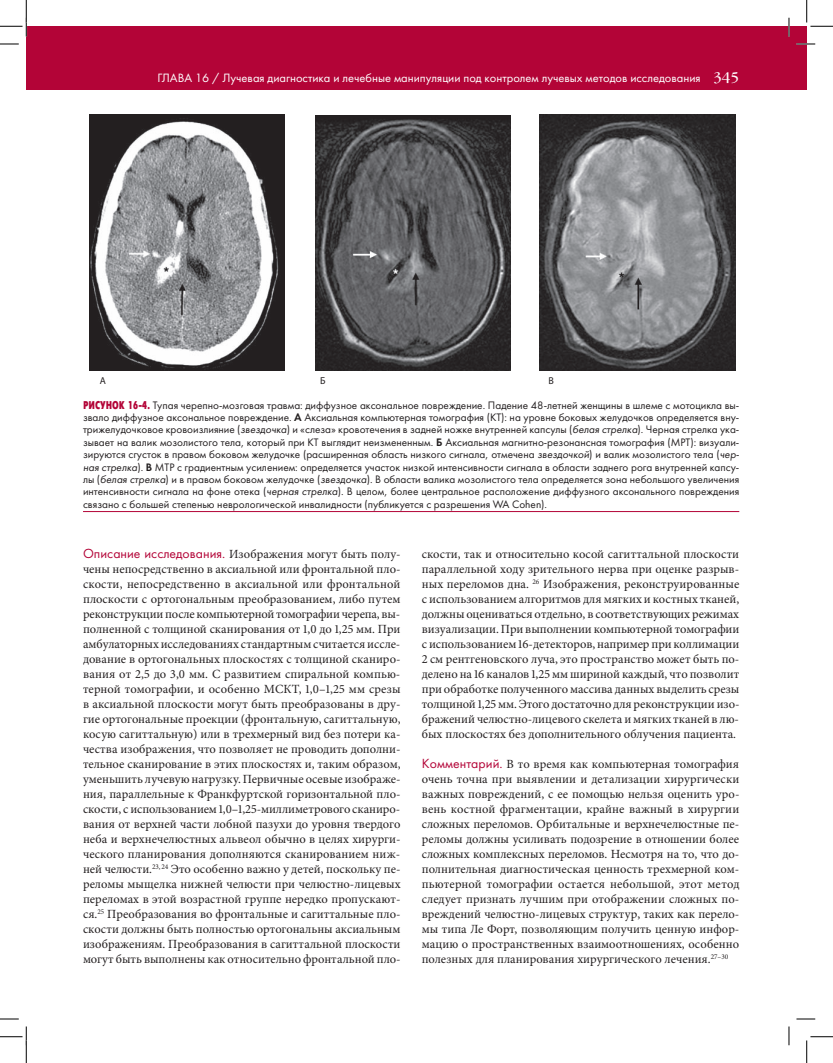
<style>
.page{position:relative;width:833px;height:1063px;background:#fff}
.page>*{position:absolute;margin:0;border:0;box-sizing:border-box;transform-origin:0 0}
.t1{font:12.5px/15px "Minion Pro";color:#231f20;text-align:justify}
.t2{font:12.5px "Futura Book C";color:#fff}
.t3{font:11.25px/12.4px "Futura Book C";color:#231f20;text-align:justify}
.t4{font:10px "Myriad Pro";color:#231f20}
.s1{font-family:"Garamond Book C";font-size:13.75px}
.s2{font-family:"Futuris X Cond C";color:#b30437}
.s3{font-family:"Futura Demi C"}
.s4{font-style:italic}
.s5{font-family:"Futura Book C";font-size:13.75px;color:#b30437}
</style>
<div class="page">
<div style="left:26px;top:26px;width:780px;height:64px;background:#b30437"></div>
<hr style="left:83px;top:511px;width:655px;height:1px;background:#b30437">
<img style="left:89px;top:115px;width:195px;height:255px">
<img style="left:315px;top:115px;width:195px;height:255px">
<img style="left:539px;top:115px;width:195px;height:255px">
<svg style="left:0;top:43px;width:19px;height:2px"></svg>
<svg style="left:796px;top:43px;width:18px;height:2px"></svg>
<svg style="left:0;top:1018px;width:19px;height:1px"></svg>
<svg style="left:796px;top:1018px;width:18px;height:1px"></svg>
<svg style="left:788px;top:18px;width:1px;height:18px"></svg>
<svg style="left:788px;top:1026px;width:1px;height:19px"></svg>
<svg style="left:0;top:0;width:27px;height:36px"></svg>
<svg style="left:0;top:1026px;width:27px;height:36px"></svg>
<svg style="left:806px;top:0;width:26px;height:27px"></svg>
<svg style="left:806px;top:1036px;width:26px;height:26px"></svg>
<p class="t2" style="left:157px;top:71px;width:583px">глава 16 / Лучевая диагностика и лечебные манипуляции под контролем лучевых методов исследования <span class="s1">345</span></p>
<p class="t4" style="left:100px;top:374px;width:8px">А</p>
<p class="t4" style="left:320px;top:374px;width:7px">Б</p>
<p class="t4" style="left:548px;top:374px;width:7px">В</p>
<p class="t3" style="left:83px;top:399px;width:657px"><span class="s2">Рисунок 16-4.</span> Тупая черепно-мозговая травма: диффузное аксональное повреждение. П адение 48‑летней женщины в шлеме с мотоцикла вы‑ звало диффузное аксональное повреждение. <span class="s3">A</span> Аксиальная компьютерная томография (КТ): на уровне боковых желудочков определяется вну‑ трижелудочковое кровоизлияние (<span class="s4">звездочка</span>) и «слеза» кровотечения в задней ножке внутренней капсулы (<span class="s4">белая стрелка</span>). Черная стрелка ука‑ зывает на валик мозолистого тела, который при КТ выглядит неизмененным. <span class="s3">Б</span> Аксиальная магнитно-резонансная томография (МРТ): визуали‑ зируются сгусток в правом боковом желудочке (расширенная область низкого сигнала, отмечена <span class="s4">звездочкой</span>) и валик мозолистого тела (<span class="s4">чер&shy;ная стрелка</span>). <span class="s3">В</span> МТР</p>
<p class="t3" style="left:83px;top:461px;width:657px;text-indent:94px">с градиентным усилением: определяется участок низкой интенсивности сигнала в области заднего рога внутренней капсу‑ лы (<span class="s4">белая стрелка</span>) и в правом боковом желудочке (<span class="s4">звездочка</span>). В области валика мозолистого тела определяется зона небольшого увеличения интенсивности сигнала на фоне отека (<span class="s4">черная стрелка</span>). В целом, более центральное расположение диффузного аксонального повреждения связано с большей степенью неврологической инвалидности (публикуется с разрешения WA Cohen).</p>
<p class="t1" style="left:83px;top:546px;width:319px"><span class="s5">Описание исследования.</span> Изображения могут быть полу&shy;чены непосредственно в аксиальной или фронтальной пло&shy;скости, непосредственно в аксиальной или фронтальной плоскости с ортогональным преобразованием, либо путем реконструкции после компьютерной томографии черепа, вы&shy;полненной с толщиной сканирования от 1,0 до 1,25 мм. При амбулаторных исследованиях стандартным считается иссле&shy;дование в ортогональных плоскостях с толщиной сканиро&shy;вания от 2,5 до 3,0 мм. С развитием спиральной компью&shy;терной томографии, и особенно МСКТ, 1,0–1,25 мм срезы в аксиальной плоскости могут быть преобразованы в дру&shy;гие ортогональные проекции (фронтальную, сагиттальную, косую сагиттальную) или в трехмерный вид без потери ка&shy;чества изображения, что позволяет не проводить дополни&shy;тельное сканирование в этих плоскостях и, таким образом, уменьшить лучевую нагрузку. Первичные осевые изображе&shy;ния, параллельные к Франкфуртской горизонтальной пло&shy;скости, с использованием 1,0–1,25-миллиметрового сканиро&shy;вания от верхней части лобной пазухи до уровня твердого неба и верхнечелюстных альвеол обычно в целях хирурги&shy;ческого планирования дополняются сканированием ниж&shy;ней челюсти.<sup>23,</sup> <sup>24</sup> Это особенно важно у детей, поскольку пе&shy;реломы мыщелка нижней челюсти при челюстно-лицевых переломах в этой возрастной группе нередко пропускают&shy;ся.<sup>25</sup> Преобразования во фронтальные и сагиттальные пло&shy;скости должны быть полностью ортогональны аксиальным изображениям. Преобразования в сагиттальной плоскости могут быть выполнены как относительно фронтальной пло-</p>
<p class="t1" style="left:421px;top:546px;width:319px">скости, так и относительно косой сагиттальной плоскости параллельной ходу зрительного нерва при оценке разрыв&shy;ных переломов дна. <sup>26</sup> Изображения, реконструированные с использованием алгоритмов для мягких и костных тканей, должны оцениваться отдельно, в соответствующих режимах визуализации. При выполнении компьютерной томографии с использованием 16‑детекторов, например при коллимации 2 см рентгеновского луча, это пространство может быть по&shy;делено на 16 каналов 1,25 мм шириной каждый, что позволит при обработке полученного массива данных выделить срезы толщиной 1,25 мм. Этого достаточно для реконструкции изо&shy;бражений челюстно-лицевого скелета и мягких тканей в лю&shy;бых плоскостях без дополнительного облучения пациента.</p>
<p class="t1" style="left:421px;top:756px;width:319px"><span class="s5">Комментарий.</span> В то время как компьютерная томография очень точна при выявлении и детализации хирургически важных повреждений, с ее помощью нельзя оценить уро&shy;вень костной фрагментации, крайне важный в хирургии сложных переломов. Орбитальные и верхнечелюстные пе&shy;реломы должны усиливать подозрение в отношении более сложных комплексных переломов. Несмотря на то, что до&shy;полнительная диагностическая ценность трехмерной ком&shy;пьютерной томографии остается небольшой, этот метод следует признать лучшим при отображении сложных по&shy;вреждений челюстно-лицевых структур, таких как перело&shy;мы типа Ле Форт, позволяющим получить ценную инфор&shy;мацию о пространственных взаимоотношениях, особенно полезных для планирования хирургического лечения.<sup>27–30</sup></p>
</div>
